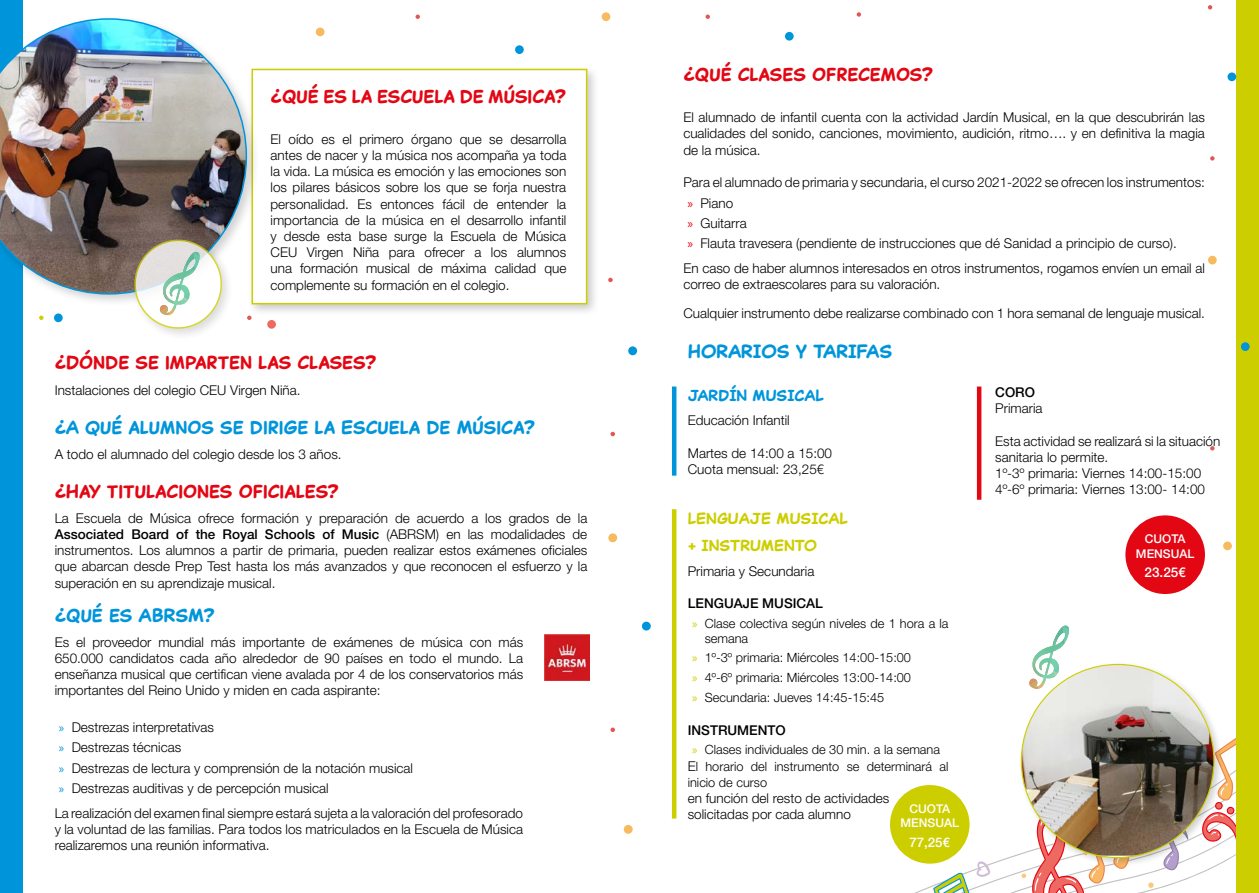
<style>
.page{position:relative;width:1259px;height:893px;background:#fff}
.page>*{position:absolute;margin:0;border:0;box-sizing:border-box;transform-origin:0 0}
.t1{font:700 18px "Captain Comic";color:#e30613}
.t2{font:700 18px "Captain Comic";color:#0095db}
.t3{font:700 15px/26.5px "Captain Comic";color:#cdce00}
.t4{font:700 15px "Captain Comic";color:#0095db}
.t5{font:300 13.5px/16.2px "Helvetica Neue";color:#000}
.t6{font:500 13.5px "Helvetica Neue";color:#000}
.t7{font:500 13.5px "Helvetica Neue";color:#fff}
.t8{font:500 13.2px "Helvetica Neue";color:#fff}
.t9{font:300 12.75px/20px "Helvetica Neue";color:#000}
.t10{font:500 12px/14.4px "Helvetica Neue";color:#fff;text-align:center}
.s1{font-family:"Myriad Pro";font-weight:400;color:#e30613}
.s2{font-family:"Myriad Pro";font-weight:400;color:#cdce00}
.s3{font-size:13.5px}
.s4{font-weight:500}
.s5{font-family:"Myriad Pro";font-weight:400;font-size:12.75px;color:#0095db}
</style>
<div class="page">
<svg style="left:920px;top:785px;width:314px;height:108px"></svg>
<svg style="left:1021px;top:868px;width:109px;height:25px"></svg>
<svg style="left:1148px;top:882px;width:6px;height:6px"></svg>
<svg style="left:1155px;top:868px;width:33px;height:5px"></svg>
<svg style="left:925px;top:861px;width:65px;height:32px"></svg>
<svg style="left:1224px;top:738px;width:12px;height:118px"></svg>
<div style="left:0;top:0;width:23px;height:893px;background:#0095db"></div>
<div style="left:1236px;top:0;width:23px;height:893px;background:#cdce00"></div>
<div style="left:247px;top:64px;width:352px;height:253px;background:#000;opacity:.21"></div>
<div style="left:251px;top:69px;width:336px;height:235px;background:#fff;border:2px solid #cdce00"></div>
<div style="left:1227px;top:72px;width:9px;height:9px;background:#0095db;border-radius:50%"></div>
<div style="left:1208px;top:256px;width:8px;height:8px;background:#f7ba5e;border-radius:50%"></div>
<div style="left:1241px;top:342px;width:8px;height:9px;background:#0095db;border-radius:50%"></div>
<div style="left:1223px;top:542px;width:8px;height:8px;background:#f7ba5e;border-radius:50%"></div>
<svg style="left:1210px;top:446px;width:4px;height:4px"></svg>
<svg style="left:1210px;top:156px;width:4px;height:5px"></svg>
<svg style="left:1208px;top:5px;width:4px;height:5px"></svg>
<div style="left:785px;top:32px;width:8px;height:9px;background:#0095db;border-radius:50%"></div>
<div style="left:601px;top:12px;width:9px;height:9px;background:#f7ba5e;border-radius:50%"></div>
<div style="left:515px;top:45px;width:9px;height:9px;background:#0095db;border-radius:50%"></div>
<div style="left:316px;top:28px;width:8px;height:8px;background:#f7ba5e;border-radius:50%"></div>
<svg style="left:415px;top:15px;width:5px;height:4px"></svg>
<svg style="left:705px;top:15px;width:5px;height:4px"></svg>
<svg style="left:856px;top:12px;width:5px;height:5px"></svg>
<div style="left:628px;top:346px;width:9px;height:9px;background:#0095db;border-radius:50%"></div>
<div style="left:608px;top:533px;width:9px;height:9px;background:#f7ba5e;border-radius:50%"></div>
<div style="left:642px;top:622px;width:9px;height:8px;background:#0095db;border-radius:50%"></div>
<div style="left:624px;top:825px;width:8px;height:9px;background:#f7ba5e;border-radius:50%"></div>
<svg style="left:610px;top:727px;width:5px;height:5px"></svg>
<svg style="left:610px;top:432px;width:5px;height:4px"></svg>
<svg style="left:608px;top:278px;width:5px;height:4px"></svg>
<div style="left:0;top:14px;width:259px;height:293px;background:#000;opacity:.18"></div>
<img style="left:0;top:18px;width:247px;height:277px">
<div style="left:267px;top:320px;width:9px;height:9px;background:#ed6962;border-radius:50%"></div>
<div style="left:54px;top:313px;width:9px;height:9px;background:#0095db;border-radius:50%"></div>
<svg style="left:247px;top:316px;width:4px;height:4px"></svg>
<svg style="left:39px;top:316px;width:5px;height:4px"></svg>
<hr style="left:672px;top:387px;width:4px;height:89px;background:#0095db">
<hr style="left:977px;top:387px;width:4px;height:113px;background:#e30613">
<hr style="left:672px;top:509px;width:4px;height:310px;background:#cdce00">
<div style="left:1017px;top:661px;width:207px;height:207px;background:#000;opacity:.18"></div>
<img style="left:1021px;top:664px;width:193px;height:192px">
<img style="left:545px;top:634px;width:45px;height:46px">
<div style="left:890px;top:785px;width:79px;height:79px;background:#cdce00;border-radius:50%"></div>
<div style="left:1125px;top:515px;width:80px;height:79px;background:#e30613;border-radius:50%"></div>
<div style="left:131px;top:236px;width:103px;height:105px;background:#000;opacity:.18"></div>
<svg style="left:135px;top:240px;width:86px;height:88px"></svg>
<div style="left:134px;top:240px;width:88px;height:89px;border:2px solid #cdce00;border-radius:50%"></div>
<svg style="left:159px;top:252px;width:44px;height:64px"></svg>
<svg style="left:1028px;top:626px;width:44px;height:64px"></svg>
<h1 class="t1" style="left:270px;top:83px;width:297px">¿QUÉ ES LA ESCUELA DE MÚSICA?</h1>
<p class="t5" style="left:270px;top:131px;width:297px;text-align:justify">El oído es el primero órgano que se desarrolla antes de nacer y la música nos acompaña ya toda la vida. La música es emoción y las emociones son los pilares básicos sobre los que se forja nuestra personalidad. Es entonces fácil de entender la importancia de la música en el desarrollo infantil y desde esta base surge la Escuela de Música CEU Virgen Niña para ofrecer a los alumnos una formación musical de máxima calidad que complemente su formación en el colegio.</p>
<h1 class="t1" style="left:683px;top:61px;width:251px">¿QUÉ CLASES OFRECEMOS?</h1>
<p class="t5" style="left:683px;top:109px;width:523px;text-align:justify">El alumnado de infantil cuenta con la actividad Jardín Musical, en la que descubrirán las cualidades del sonido, canciones, movimiento, audición, ritmo…. y en definitiva la magia de la música.</p>
<p class="t5" style="left:687px;top:172px;width:519px;line-height:20.4px;text-indent:-4px">Para el alumnado de primaria y secundaria, el curso 2021-2022 se ofrecen los instrumentos: <span class="s1">»</span> Piano<br><span class="s1">»</span> Guitarra<br><span class="s1">»</span> Flauta travesera (pendiente de instrucciones que dé Sanidad a principio de curso).</p>
<p class="t5" style="left:683px;top:260px;width:523px">En caso de haber alumnos interesados en otros instrumentos, rogamos envíen un email al correo de extraescolares para su valoración.</p>
<p class="t5" style="left:683px;top:305px;width:523px">Cualquier instrumento debe realizarse combinado con 1 hora semanal de lenguaje musical.</p>
<h1 class="t2" style="left:688px;top:338px;width:206px">HORARIOS Y TARIFAS</h1>
<p class="t4" style="left:688px;top:384px;width:138px">JARDÍN MUSICAL</p>
<p class="t5" style="left:688px;top:412px;width:104px">Educación Infantil</p>
<p class="t5" style="left:688px;top:445px;width:146px">Martes de 14:00 a 15:00<br>Cuota mensual: 23,25€</p>
<p class="t3" style="left:688px;top:505px;width:162px">LENGUAJE MUSICAL + INSTRUMENTO</p>
<p class="t5" style="left:688px;top:562px;width:128px">Primaria y Secundaria</p>
<p class="t6" style="left:688px;top:595px;width:137px">LENGUAJE MUSICAL</p>
<p class="t9" style="left:705px;top:615px;width:245px;line-height:15.3px;text-indent:-13px"><span class="s2">»</span> Clase colectiva según niveles de 1 hora a la semana</p>
<p class="t9" style="left:692px;top:648px;width:220px;text-align:justify"><span class="s2">»</span> 1º-3º primaria: Miércoles 14:00-15:00 <span class="s2">»</span> 4º-6º primaria: Miércoles 13:00-14:00 <span class="s2">»</span> Secundaria: Jueves 14:45-15:45</p>
<p class="t6" style="left:688px;top:722px;width:100px">INSTRUMENTO</p>
<p class="t9" style="left:688px;top:741px;width:262px;line-height:16.2px;text-indent:4px"><span class="s2">»</span> Clases individuales de 30 min. a la semana<br><span class="s3">E</span>l horario del instrumento se determinará al inicio de curso</p>
<p class="t5" style="left:688px;top:790px;width:203px">en función del resto de actividades solicitadas por cada alumno</p>
<h1 class="t1" style="left:55px;top:349px;width:323px">¿DÓNDE SE IMPARTEN LAS CLASES?</h1>
<p class="t5" style="left:55px;top:382px;width:247px">Instalaciones del colegio CEU Virgen Niña.</p>
<h1 class="t2" style="left:55px;top:413px;width:482px">¿A QUÉ ALUMNOS SE DIRIGE LA ESCUELA DE MÚSICA?</h1>
<p class="t5" style="left:55px;top:446px;width:288px">A todo el alumnado del colegio desde los 3 años.</p>
<h1 class="t1" style="left:55px;top:478px;width:286px">¿HAY TITULACIONES OFICIALES?</h1>
<p class="t5" style="left:55px;top:509px;width:534px;text-align:justify">La Escuela de Música ofrece formación y preparación de acuerdo a los grados de la <span class="s4">Associated Board of the Royal Schools of Music</span> (ABRSM) en las modalidades de instrumentos. Los alumnos a partir de primaria, pueden realizar estos exámenes oficiales que abarcan desde Prep Test hasta los más avanzados y que reconocen el esfuerzo y la superación en su aprendizaje musical.</p>
<h1 class="t2" style="left:55px;top:602px;width:162px">¿QUÉ ES ABRSM?</h1>
<p class="t5" style="left:55px;top:633px;width:470px;text-align:justify">Es el proveedor mundial más importante de exámenes de música con más 650.000 candidatos cada año alrededor de 90 países en todo el mundo. La enseñanza musical que certifican viene avalada por 4 de los conservatorios más importantes del Reino Unido y miden en cada aspirante:</p>
<p class="t5" style="left:59px;top:717px;width:356px;line-height:20.4px"><span class="s5">»</span> Destrezas interpretativas<br><span class="s5">»</span> Destrezas técnicas<br><span class="s5">»</span> Destrezas de lectura y comprensión de la notación musical <span class="s5">»</span> Destrezas auditivas y de percepción musical</p>
<p class="t5" style="left:55px;top:805px;width:470px;text-align:justify">La realización del examen final siempre estará sujeta a la valoración del profesorado y la voluntad de las familias. Para todos los matriculados en la Escuela de Música realizaremos una reunión informativa.</p>
<p class="t10" style="left:900px;top:801px;width:60px">CUOTA<br>MENSUAL</p>
<p class="t8" style="left:909px;top:834px;width:42px">77,25€</p>
<p class="t6" style="left:995px;top:384px;width:41px">CORO</p>
<p class="t5" style="left:995px;top:400px;width:49px">Primaria</p>
<p class="t5" style="left:995px;top:433px;width:226px">Esta actividad se realizará si la situación sanitaria lo permite.<br>1º-3º primaria: Viernes 14:00-15:00<br>4º-6º primaria: Viernes 13:00- 14:00</p>
<p class="t10" style="left:1136px;top:531px;width:60px">CUOTA<br>MENSUAL</p>
<p class="t7" style="left:1144px;top:564px;width:43px">23.25€</p>
</div>
